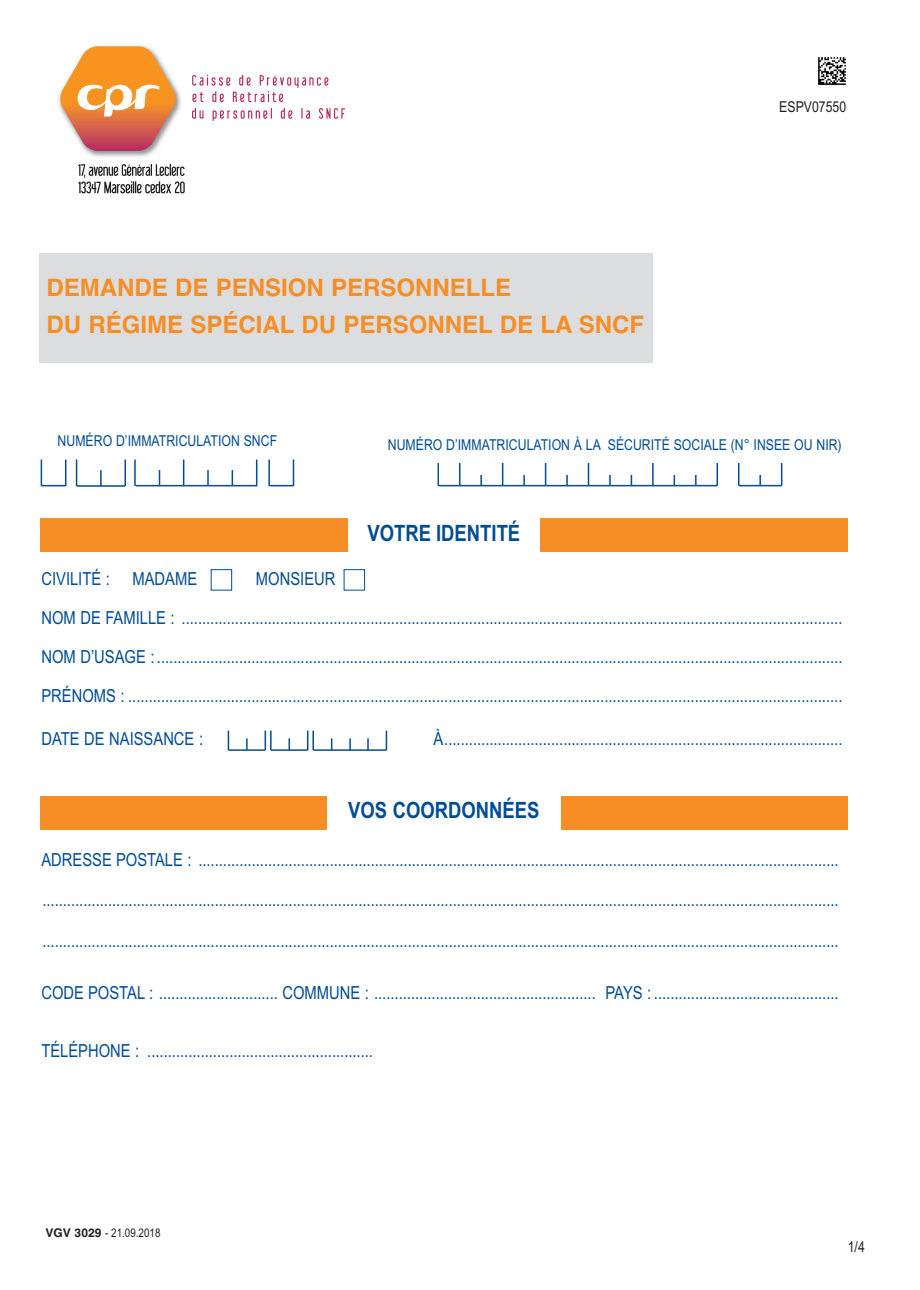
<style>
.page{position:relative;width:920px;height:1290px;background:#fff}
.page>*{position:absolute;margin:0;border:0;box-sizing:border-box;transform-origin:0 0}
.t1{font:700 24px/37.5px "Helvetica";color:#f68e25}
.t2{font:700 22.5px "Arial Narrow";letter-spacing:-.31em;color:#014d95}
.t3{font:700 22.5px "Arial Narrow";color:#014d95}
.t4{font:18px/39px "Arial Narrow";color:#014d95}
.t5{font:15px "Arial Narrow";color:#014d95}
.t6{font:15px "Arial Narrow";color:#231f20}
.t7{font:12px "Arial Narrow";color:#231f20}
.s1{font-family:"Helvetica";font-weight:700}
</style>
<div class="page">
<div style="left:40px;top:796px;width:808px;height:33px;background:#f68e25"></div>
<div style="left:327px;top:796px;width:234px;height:33px;background:#fff"></div>
<svg style="left:192px;top:75px;width:136px;height:27px"></svg>
<svg style="left:192px;top:108px;width:12px;height:11px"></svg>
<svg style="left:213px;top:108px;width:59px;height:13px"></svg>
<svg style="left:281px;top:108px;width:11px;height:11px"></svg>
<svg style="left:301px;top:108px;width:9px;height:11px"></svg>
<svg style="left:319px;top:108px;width:26px;height:11px"></svg>
<img style="left:58px;top:45px;width:123px;height:112px">
<svg style="left:60px;top:46px;width:116px;height:105px"></svg>
<svg style="left:78px;top:164px;width:107px;height:29px"></svg>
<div style="left:40px;top:519px;width:808px;height:33px;background:#f68e25"></div>
<div style="left:348px;top:519px;width:192px;height:33px;background:#fff"></div>
<div style="left:39px;top:254px;width:613px;height:109px;background:#dcdddf"></div>
<hr style="left:438px;top:485px;width:279px;height:1px;background:#014d95">
<hr style="left:437px;top:463px;width:2px;height:23px;background:#014d95">
<svg style="left:459px;top:463px;width:1px;height:22px"></svg>
<svg style="left:480px;top:475px;width:2px;height:10px"></svg>
<svg style="left:502px;top:463px;width:1px;height:22px"></svg>
<svg style="left:523px;top:475px;width:2px;height:10px"></svg>
<svg style="left:545px;top:463px;width:1px;height:22px"></svg>
<svg style="left:566px;top:475px;width:2px;height:10px"></svg>
<svg style="left:588px;top:463px;width:1px;height:22px"></svg>
<svg style="left:609px;top:475px;width:2px;height:10px"></svg>
<hr style="left:652px;top:463px;width:2px;height:23px;background:#014d95">
<svg style="left:695px;top:475px;width:2px;height:10px"></svg>
<hr style="left:716px;top:463px;width:2px;height:23px;background:#014d95">
<svg style="left:738px;top:463px;width:1px;height:23px"></svg>
<svg style="left:759px;top:475px;width:2px;height:10px"></svg>
<svg style="left:781px;top:463px;width:1px;height:22px"></svg>
<hr style="left:739px;top:485px;width:43px;height:1px;background:#014d95">
<hr style="left:136px;top:485px;width:121px;height:1px;background:#014d95">
<hr style="left:268px;top:459px;width:2px;height:27px;background:#014d95">
<svg style="left:269px;top:459px;width:25px;height:27px"></svg>
<svg style="left:41px;top:459px;width:25px;height:27px"></svg>
<svg style="left:76px;top:459px;width:1px;height:27px"></svg>
<hr style="left:124px;top:459px;width:2px;height:27px;background:#014d95">
<svg style="left:100px;top:470px;width:2px;height:15px"></svg>
<hr style="left:77px;top:485px;width:48px;height:2px;background:#014d95">
<hr style="left:134px;top:459px;width:2px;height:27px;background:#014d95">
<svg style="left:183px;top:459px;width:1px;height:26px"></svg>
<svg style="left:256px;top:459px;width:1px;height:26px"></svg>
<svg style="left:159px;top:470px;width:1px;height:15px"></svg>
<svg style="left:207px;top:470px;width:2px;height:15px"></svg>
<svg style="left:232px;top:470px;width:1px;height:15px"></svg>
<svg style="left:228px;top:730px;width:1px;height:19px"></svg>
<svg style="left:265px;top:730px;width:1px;height:20px"></svg>
<svg style="left:246px;top:738px;width:2px;height:11px"></svg>
<hr style="left:228px;top:749px;width:37px;height:2px;background:#014d95">
<hr style="left:270px;top:730px;width:2px;height:20px;background:#014d95">
<svg style="left:307px;top:730px;width:1px;height:19px"></svg>
<svg style="left:288px;top:738px;width:2px;height:11px"></svg>
<hr style="left:271px;top:749px;width:37px;height:2px;background:#014d95">
<hr style="left:312px;top:730px;width:2px;height:20px;background:#014d95">
<svg style="left:349px;top:738px;width:2px;height:11px"></svg>
<hr style="left:313px;top:749px;width:37px;height:2px;background:#014d95">
<svg style="left:386px;top:730px;width:1px;height:20px"></svg>
<svg style="left:367px;top:738px;width:2px;height:11px"></svg>
<hr style="left:350px;top:749px;width:36px;height:2px;background:#014d95">
<div style="left:211px;top:569px;width:21px;height:21px;border:1px solid #014d95"></div>
<div style="left:344px;top:569px;width:21px;height:21px;border:1px solid #014d95"></div>
<img style="left:818px;top:57px;width:28px;height:28px">
<h1 class="t1" style="left:47px;top:269px;width:599px">DEMANDE DE PENSION PERSONNELLE<br>DU RÉGIME SPÉCIAL DU PERSONNEL DE LA SNCF</h1>
<p class="t6" style="left:779px;top:98px;width:69px">ESPV07550</p>
<p class="t5" style="left:58px;top:432px;width:221px">NUMÉRO D’IMMATRICULATION SNCF</p>
<p class="t5" style="left:388px;top:436px;width:455px">NUMÉRO D’IMMATRICULATION À LA SÉCURITÉ SOCIALE (N° INSEE OU NIR)</p>
<p class="t3" style="left:367px;top:520px;width:154px">VOTRE IDENTITÉ</p>
<p class="t4" style="left:41px;top:559px;width:70px">CIVILITÉ :</p>
<p class="t4" style="left:132px;top:559px;width:66px">MADAME</p>
<p class="t4" style="left:41px;top:559px;width:802px;text-indent:215px">MONSIEUR<br>NOM DE FAMILLE : .................................................................................................................................................................<br>NOM D’USAGE : .......................................................................................................................................................................<br>PRÉNOMS : ..............................................................................................................................................................................</p>
<p class="t4" style="left:41px;top:719px;width:163px">DATE DE NAISSANCE :</p>
<p class="t4" style="left:433px;top:719px;width:411px">À.................................................................................................</p>
<p class="t2" style="left:348px;top:797px;width:193px">V OVSO CT RO EO RI DDEONNTNI TÉÉE S</p>
<p class="t4" style="left:41px;top:840px;width:799px">ADRESSE POSTALE : ............................................................................................................................................................</p>
<p class="t4" style="left:42px;top:881px;width:798px">..................................................................................................................................................................................................</p>
<p class="t4" style="left:42px;top:921px;width:798px">..................................................................................................................................................................................................</p>
<p class="t4" style="left:41px;top:974px;width:799px">CODE POSTAL : ............................. COMMUNE : ...................................................... PAYS : .............................................</p>
<p class="t4" style="left:41px;top:1031px;width:333px">TÉLÉPHONE : .......................................................</p>
<p class="t7" style="left:46px;top:1226px;width:116px"><span class="s1">VGV 3029</span> - 21.09.2018</p>
<p class="t6" style="left:848px;top:1238px;width:19px">1/4</p>
</div>
